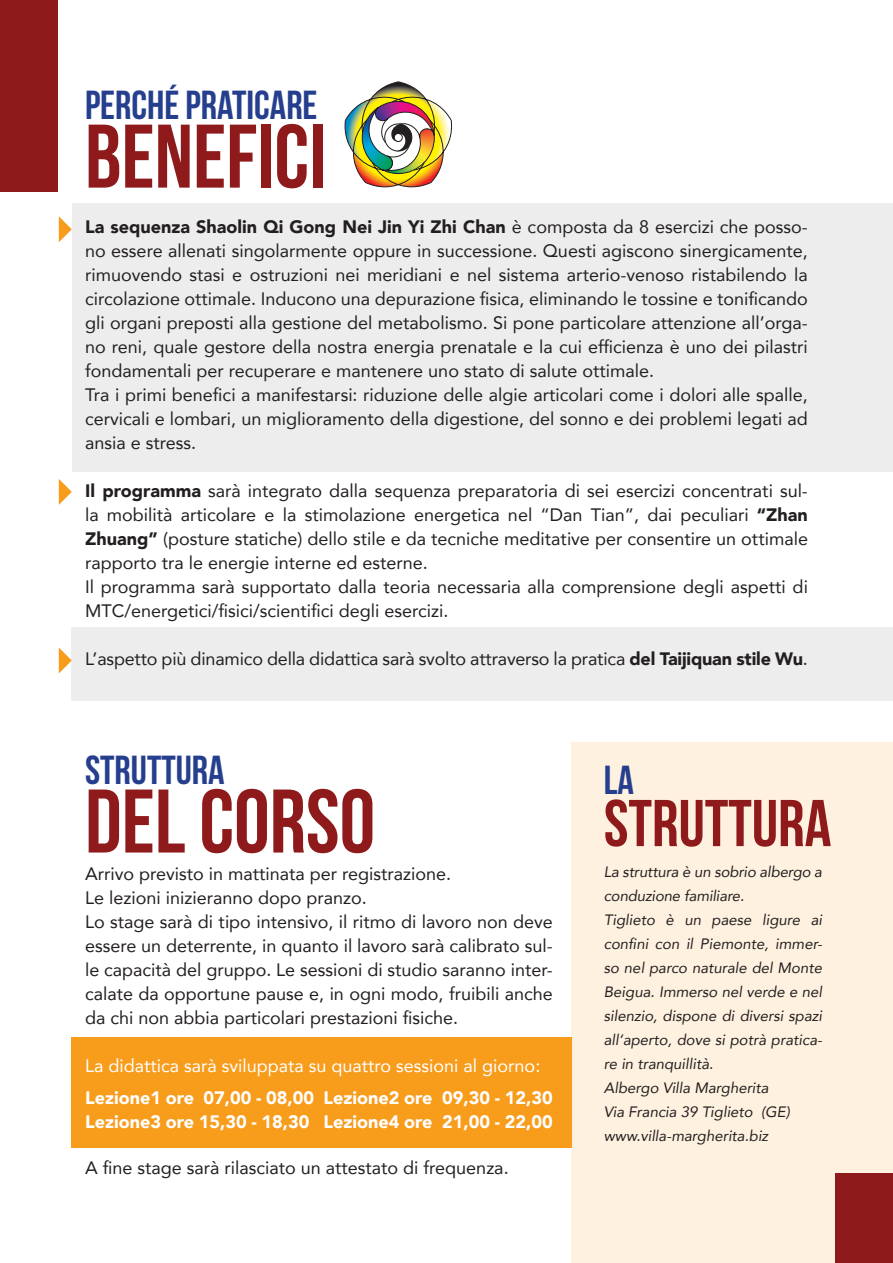
<style>
.page{position:relative;width:893px;height:1263px;background:#fff}
.page>*{position:absolute;margin:0;border:0;box-sizing:border-box;transform-origin:0 0}
.t1{font:90px "Bebas Neue";color:#8e1a1b}
.t2{font:66px "Bebas Neue";color:#8e1a1b}
.t3{font:40.5px "Bebas Neue";color:#253f8e}
.t4{font:18px/24px "Avenir";color:#231f20;text-align:justify}
.t5{font:900 18px "Avenir";color:#fff}
.t6{font:18px "Avenir";color:#fff}
.t7{font:italic 15px/24px "Avenir";color:#231f20}
.s1{font-weight:900}
</style>
<div class="page">
<div style="left:571px;top:742px;width:322px;height:521px;background:#fef1df"></div>
<div style="left:71px;top:1037px;width:500px;height:111px;background:#f89c1c"></div>
<div style="left:71px;top:627px;width:822px;height:73px;background:#ededee"></div>
<div style="left:72px;top:203px;width:821px;height:269px;background:#ededee"></div>
<img style="left:345px;top:82px;width:107px;height:105px">
<svg style="left:59px;top:216px;width:13px;height:26px"></svg>
<svg style="left:59px;top:479px;width:13px;height:26px"></svg>
<svg style="left:59px;top:648px;width:13px;height:25px"></svg>
<div style="left:0;top:0;width:57px;height:191px;background:#8e1a1b"></div>
<div style="left:836px;top:1174px;width:57px;height:89px;background:#8e1a1b"></div>
<p class="t3" style="left:85px;top:82px;width:234px">PERCHÉ PRATICARE</p>
<p class="t1" style="left:85px;top:107px;width:243px">BENEFICI</p>
<p class="t4" style="left:85px;top:214px;width:724px"><span class="s1">La sequenza Shaolin Qi Gong Nei Jin Yi Zhi Chan</span> è composta da 8 esercizi che posso&shy;no essere allenati singolarmente oppure in successione. Questi agiscono sinergicamente, rimuovendo stasi e ostruzioni nei meridiani e nel sistema arterio-venoso ristabilendo la circolazione ottimale. Inducono una depurazione fisica, eliminando le tossine e tonificando gli organi preposti alla gestione del metabolismo. Si pone particolare attenzione all’orga&shy;no reni, quale gestore della nostra energia prenatale e la cui efficienza è uno dei pilastri fondamentali per recuperare e mantenere uno stato di salute ottimale.</p>
<p class="t4" style="left:85px;top:382px;width:724px">Tra i primi benefici a manifestarsi: riduzione delle algie articolari come i dolori alle spalle, cervicali e lombari, un miglioramento della digestione, del sonno e dei problemi legati ad ansia e stress.</p>
<p class="t4" style="left:85px;top:478px;width:724px"><span class="s1">Il programma</span> sarà integrato dalla sequenza preparatoria di sei esercizi concentrati sul&shy;la mobilità articolare e la stimolazione energetica nel “Dan Tian”, dai peculiari <span class="s1">“Zhan Zhuang”</span> (posture statiche) dello stile e da tecniche meditative per consentire un ottimale rapporto tra le energie interne ed esterne.</p>
<p class="t4" style="left:85px;top:574px;width:724px">Il programma sarà supportato dalla teoria necessaria alla comprensione degli aspetti di<br>MTC/energetici/fisici/scientifici degli esercizi.</p>
<p class="t4" style="left:85px;top:646px;width:724px">L’aspetto più dinamico della didattica sarà svolto attraverso la pratica <span class="s1">del Taijiquan stile Wu</span>.</p>
<p class="t3" style="left:85px;top:747px;width:141px">STRUTTURA</p>
<p class="t1" style="left:85px;top:772px;width:292px">DEL CORSO</p>
<p class="t4" style="left:85px;top:861px;width:368px">Arrivo previsto in mattinata per registrazione.</p>
<p class="t4" style="left:85px;top:885px;width:283px">Le lezioni inizieranno dopo pranzo.</p>
<p class="t4" style="left:85px;top:909px;width:469px">Lo stage sarà di tipo intensivo, il ritmo di lavoro non deve essere un deterrente, in quanto il lavoro sarà calibrato sul&shy;le capacità del gruppo. Le sessioni di studio saranno inter&shy;calate da opportune pause e, in ogni modo, fruibili anche da chi non abbia particolari prestazioni fisiche.</p>
<p class="t6" style="left:85px;top:1052px;width:457px">La didattica sarà sviluppata su quattro sessioni al giorno:</p>
<p class="t5" style="left:85px;top:1082px;width:469px">Lezione1 ore 07,00 - 08,00 Lezione2 ore 09,30 - 12,30</p>
<p class="t5" style="left:85px;top:1106px;width:469px">Lezione3 ore 15,30 - 18,30 Lezione4 ore 21,00 - 22,00</p>
<p class="t4" style="left:85px;top:1155px;width:425px">A fine stage sarà rilasciato un attestato di frequenza.</p>
<p class="t3" style="left:604px;top:757px;width:32px">LA</p>
<p class="t2" style="left:604px;top:787px;width:229px">STRUTTURA</p>
<p class="t7" style="left:604px;top:860px;width:220px">La struttura è un sobrio albergo a conduzione familiare.</p>
<p class="t7" style="left:604px;top:908px;width:220px;text-align:justify">Tiglieto è un paese ligure ai confini con il Piemonte, immer&shy;so nel parco naturale del Monte Beigua. Immerso nel verde e nel silenzio, dispone di diversi spazi all’aperto, dove si potrà pratica&shy;re in tranquillità.</p>
<p class="t7" style="left:604px;top:1076px;width:166px">Albergo Villa Margherita</p>
<p class="t7" style="left:604px;top:1100px;width:188px">Via Francia 39 Tiglieto (GE)</p>
<p class="t7" style="left:604px;top:1124px;width:166px">www.villa-margherita.biz</p>
</div>
